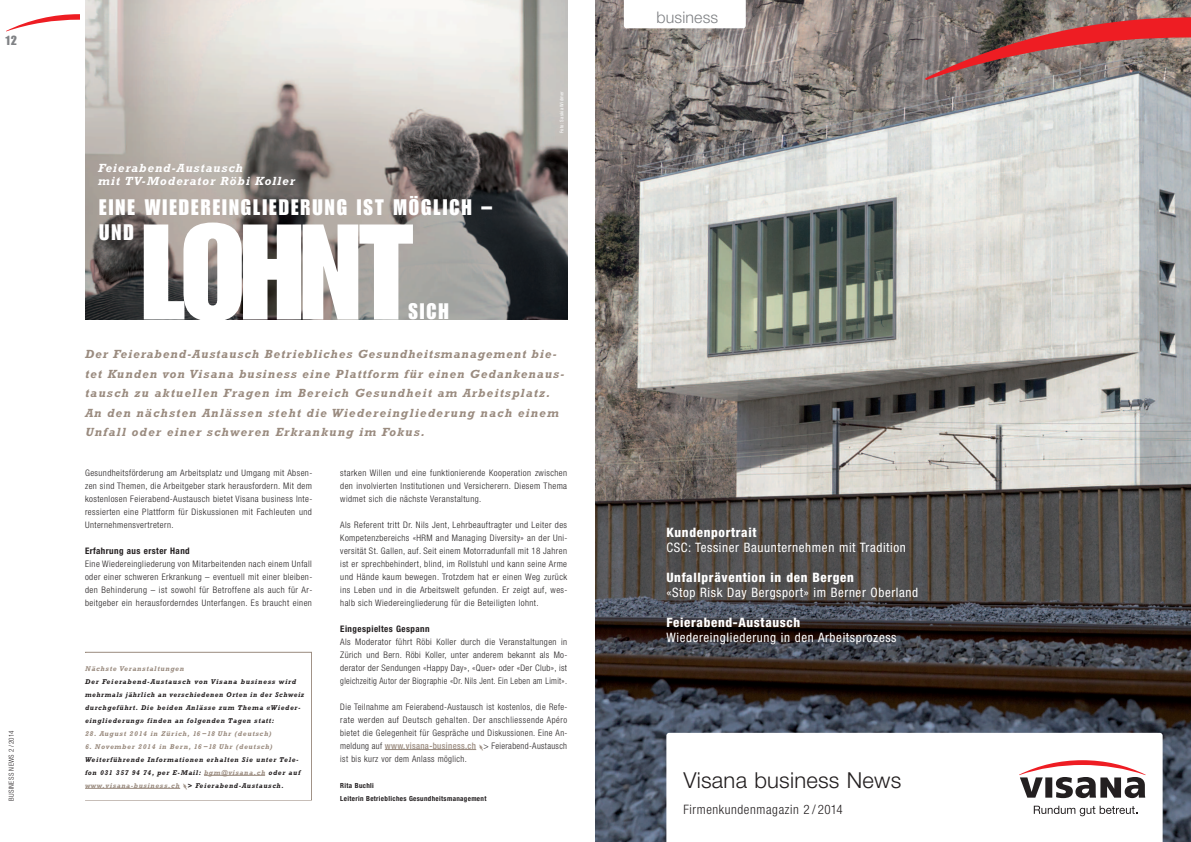
<style>
.page{position:relative;width:1191px;height:842px;background:#fff}
.page>*{position:absolute;margin:0;border:0;box-sizing:border-box;transform-origin:0 0}
.t1{font:133px "Impact";letter-spacing:-.035em;color:#fff}
.t2{font:22px/25px "Impact";letter-spacing:.095em;color:#fff}
.t3{font:300 22px "Helvetica Neue";letter-spacing:.01em;color:#231f20}
.t4{font:300 16px "Helvetica Neue";letter-spacing:.01em;color:#808285}
.t5{font:condensed 13px "Helvetica Neue";letter-spacing:.045em;color:#fff}
.t6{font:800 condensed 13px "Helvetica Neue";letter-spacing:.05em;color:#fff}
.t7{font:300 condensed 13px "Helvetica Neue";letter-spacing:.05em;color:#231f20}
.t8{font:13px "Impact";color:#808285}
.t9{font:italic 700 12px/19.5px "Rockwell";letter-spacing:.1em;color:#9a8b7f}
.t10{font:italic 700 12px/13px "Rockwell";letter-spacing:.08em;color:#fff}
.t11{font:300 condensed 9px/13px "Helvetica Neue";letter-spacing:.045em;color:#231f20;text-align:justify}
.t12{font:700 condensed 9px "Helvetica Neue";letter-spacing:.05em;color:#231f20}
.t13{font:italic 700 7px/13px "Rockwell";letter-spacing:.11em;color:#231f20}
.t14{font:italic 700 7px "Rockwell";letter-spacing:.11em;color:#9a8b7f}
.t15{font:700 condensed 7px/13px "Helvetica Neue";letter-spacing:.05em;color:#231f20}
.t16{font:300 condensed 7px "Helvetica Neue";letter-spacing:.05em;color:#231f20}
.t17{font:condensed 5px "Helvetica Neue";letter-spacing:.05em;color:#fff}
.s1{font-weight:500;color:#9a8b7f}
.s2{color:#9a8b7f}
</style>
<div class="page">
<img style="left:595px;top:0;width:596px;height:842px">
<img style="left:85px;top:0;width:482px;height:319px">
<hr style="left:385px;top:749px;width:91px;height:1px;background:#9a8b7f">
<svg style="left:479px;top:744px;width:4px;height:7px"></svg>
<svg style="left:925px;top:17px;width:266px;height:63px;background:#986461"></svg>
<svg style="left:666px;top:733px;width:496px;height:109px"></svg>
<svg style="left:1033px;top:806px;width:104px;height:10px"></svg>
<svg style="left:1019px;top:760px;width:126px;height:38px"></svg>
<svg style="left:624px;top:0;width:122px;height:28px"></svg>
<svg style="left:6px;top:14px;width:73px;height:17px"></svg>
<hr style="left:204px;top:775px;width:61px;height:1px;background:#9a8b7f">
<hr style="left:85px;top:788px;width:95px;height:1px;background:#9a8b7f">
<svg style="left:183px;top:783px;width:4px;height:7px"></svg>
<h3 class="t8" style="left:5px;top:35px;width:13px">12</h3>
<p class="t16" style="left:9px;top:801px;width:71px;rotate:-90deg">BUSINESS NEWS 2 /2014</p>
<h3 class="t10" style="left:98px;top:162px;width:198px">Feierabend-Austausch<br>mit TV-Moderator Röbi Koller</h3>
<h2 class="t2" style="left:99px;top:196px;width:394px">EINE WIEDEREINGLIEDERUNG IST MÖGLICH –<br>UND</h2>
<h1 class="t1" style="left:141px;top:224px;width:274px">LOHNT</h1>
<h2 class="t2" style="left:408px;top:300px;width:42px">SICH</h2>
<p class="t17" style="left:560px;top:133px;width:44px;rotate:-90deg">Foto: Saskia Widmer</p>
<p class="t9" style="left:85px;top:346px;width:481px">Der Feierabend-Austausch Betriebliches Gesundheitsmanagement bie&shy;tet Kunden von Visana business eine Plattform für einen Gedankenaus&shy;tausch zu aktuellen Fragen im Bereich Gesundheit am Arbeitsplatz.<br>An den nächsten Anlässen steht die Wiedereingliederung nach einem Unfall oder einer schweren Erkrankung im Fokus.</p>
<p class="t11" style="left:85px;top:467px;width:229px">Gesundheitsförderung am Arbeitsplatz und Umgang mit Absen&shy;zen sind Themen, die Arbeitgeber stark herausfordern. Mit dem kostenlosen Feierabend-Austausch bietet Visana business Inte&shy;ressierten eine Plattform für Diskussionen mit Fachleuten und Unternehmensvertretern.</p>
<p class="t12" style="left:85px;top:547px;width:106px">Erfahrung aus erster Hand</p>
<p class="t11" style="left:85px;top:558px;width:229px">Eine Wiedereingliederung von Mitarbeitenden nach einem Unfall oder einer schweren Erkrankung – eventuell mit einer bleiben&shy;den Behinderung – ist sowohl für Betroffene als auch für Ar&shy;beitgeber ein herausforderndes Unterfangen. Es braucht einen</p>
<p class="t11" style="left:340px;top:467px;width:228px">starken Willen und eine funktionierende Kooperation zwischen den involvierten Institutionen und Versicherern. Diesem Thema widmet sich die nächste Veranstaltung.</p>
<p class="t11" style="left:340px;top:519px;width:229px">Als Referent tritt Dr. Nils Jent, Lehrbeauftragter und Leiter des Kompetenzbereichs «HRM and Managing Diversity» an der Uni&shy;versität St. Gallen, auf. Seit einem Motorradunfall mit 18 Jahren ist er sprechbehindert, blind, im Rollstuhl und kann seine Arme und Hände kaum bewegen. Trotzdem hat er einen Weg zurück ins Leben und in die Arbeitswelt gefunden. Er zeigt auf, wes&shy;halb sich Wiedereingliederung für die Beteiligten lohnt.</p>
<p class="t12" style="left:340px;top:625px;width:91px">Eingespieltes Gespann</p>
<p class="t11" style="left:340px;top:636px;width:229px">Als Moderator führt Röbi Koller durch die Veranstaltungen in Zürich und Bern. Röbi Koller, unter anderem bekannt als Mo&shy;derator der Sendungen «Happy Day», «Quer» oder «Der Club», ist gleichzeitig Autor der Biographie «Dr. Nils Jent. Ein Leben am Limit».</p>
<p class="t11" style="left:340px;top:701px;width:229px">Die Teilnahme am Feierabend-Austausch ist kostenlos, die Refe&shy;rate werden auf Deutsch gehalten. Der anschliessende Apéro bietet die Gelegenheit für Gespräche und Diskussionen. Eine An&shy;meldung auf <span class="s1">www.visana-business.ch</span> &gt; Feierabend-Austausch ist bis kurz vor dem Anlass möglich.</p>
<p class="t15" style="left:340px;top:779px;width:148px">Rita Buchli<br>Leiterin Betriebliches Gesundheitsmanagement</p>
<p class="t14" style="left:85px;top:666px;width:101px">Nächste Veranstaltungen</p>
<p class="t13" style="left:85px;top:675px;width:220px">Der Feierabend-Austausch von Visana business wird mehrmals jährlich an verschiedenen Orten in der Schweiz durchgeführt. Die beiden Anlässe zum Thema «Wieder&shy;eingliederung» finden an folgenden Tagen statt:</p>
<p class="t14" style="left:85px;top:731px;width:188px">28. August 2014 in Zürich, 16−18 Uhr (deutsch)</p>
<p class="t14" style="left:85px;top:744px;width:189px">6. November 2014 in Bern, 16−18 Uhr (deutsch)</p>
<p class="t13" style="left:85px;top:753px;width:217px">Weiterführende Informationen erhalten Sie unter Tele&shy;fon 031 357 94 74, per E-Mail: <span class="s2">bgm@visana.ch</span> oder auf <span class="s2">www.visana-business.ch</span> &gt; Feierabend-Austausch.</p>
<h3 class="t4" style="left:656px;top:8px;width:63px">business</h3>
<h3 class="t6" style="left:666px;top:527px;width:92px">Kundenportrait</h3>
<h3 class="t5" style="left:666px;top:542px;width:241px">CSC: Tessiner Bauunternehmen mit Tradition</h3>
<h3 class="t6" style="left:666px;top:572px;width:189px">Unfallprävention in den Bergen</h3>
<h3 class="t5" style="left:666px;top:587px;width:253px">«Stop Risk Day Bergsport» im Berner Oberland</h3>
<h3 class="t6" style="left:666px;top:617px;width:135px">Feierabend-Austausch</h3>
<h3 class="t5" style="left:666px;top:632px;width:232px">Wiedereingliederung in den Arbeitsprozess</h3>
<h2 class="t3" style="left:683px;top:766px;width:219px">Visana business News</h2>
<h3 class="t7" style="left:683px;top:804px;width:161px">Firmenkundenmagazin 2 /2014</h3>
</div>
